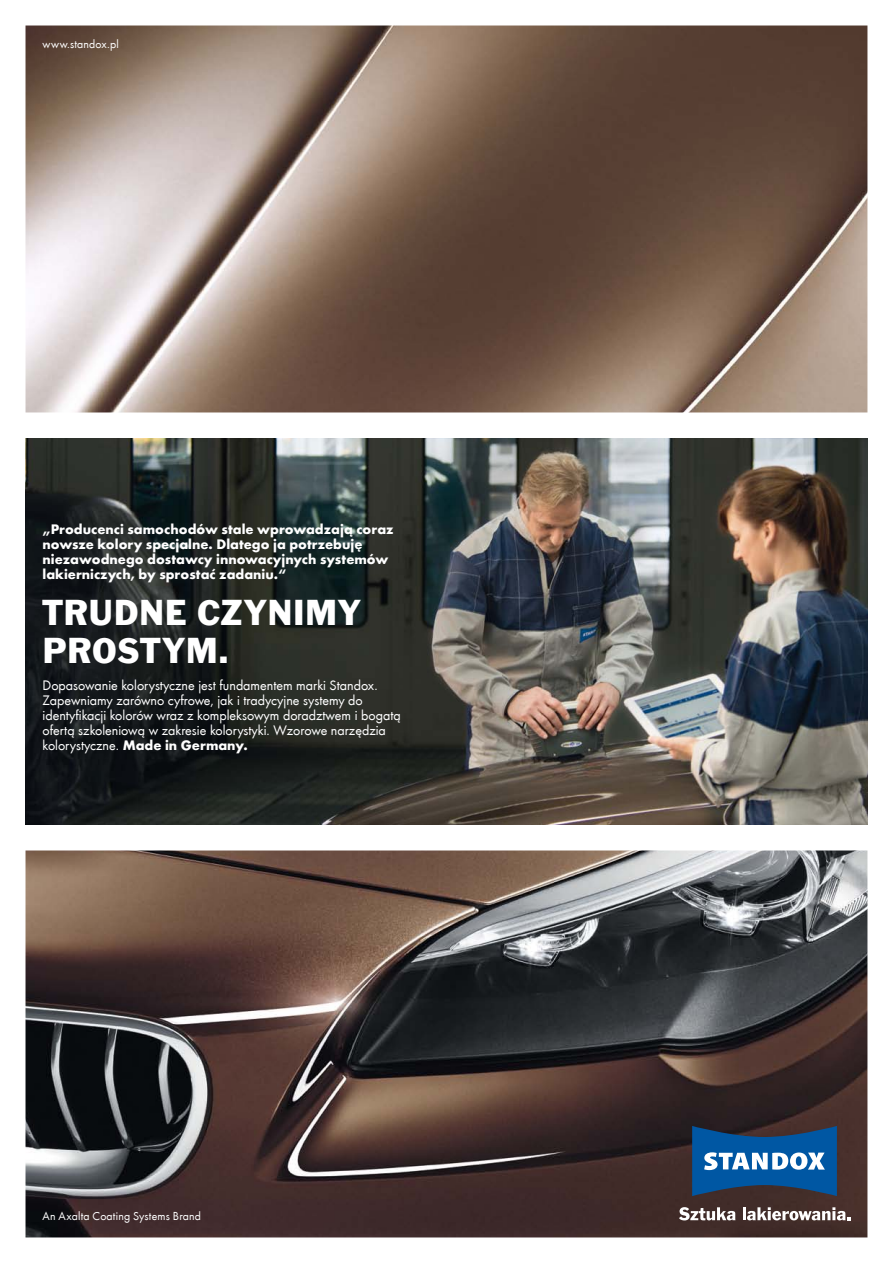
<style>
.page{position:relative;width:893px;height:1263px;background:#fff}
.page>*{position:absolute;margin:0;border:0;box-sizing:border-box;transform-origin:0 0}
.t1{font:37.5px/37.5px "Standox Franklin Gothic";letter-spacing:.015em;color:#fff}
.t2{font:14.25px/15px "Standox Futura";color:#fff}
.t3{font:700 14.25px/15px "Standox Futura";color:#fff}
.t4{font:12px "Standox Futura";letter-spacing:.015em;color:#fff}
.s1{font-weight:700}
</style>
<div class="page">
<img style="left:26px;top:26px;width:841px;height:1211px">
<img style="left:26px;top:438px;width:841px;height:387px">
<svg style="left:679px;top:1207px;width:56px;height:13px"></svg>
<svg style="left:742px;top:1207px;width:108px;height:13px"></svg>
<svg style="left:692px;top:1126px;width:145px;height:70px;background:#2b6295"></svg>
<p class="t4" style="left:43px;top:35px;width:78px">www.standox.pl</p>
<p class="t3" style="left:43px;top:520px;width:353px">„Producenci samochodów stale wprowadzają coraz nowsze kolory specjalne. Dlatego ja potrzebuję niezawodnego dostawcy innowacyjnych systemów lakierniczych, by sprostać zadaniu.“</p>
<h1 class="t1" style="left:43px;top:595px;width:320px">TRUDNE CZYNIMY<br>PROSTYM.</h1>
<p class="t2" style="left:43px;top:677px;width:360px">Dopasowanie kolorystyczne jest fundamentem marki Standox.<br>Zapewniamy zarówno cyfrowe, jak i tradycyjne systemy do identyfikacji kolorów wraz z kompleksowym doradztwem i bogatą ofertą szkoleniową w zakresie kolorystyki. Wzorowe narzędzia kolorystyczne. <span class="s1">Made in Germany.</span></p>
<p class="t4" style="left:43px;top:1208px;width:160px">An Axalta Coating Systems Brand</p>
</div>
